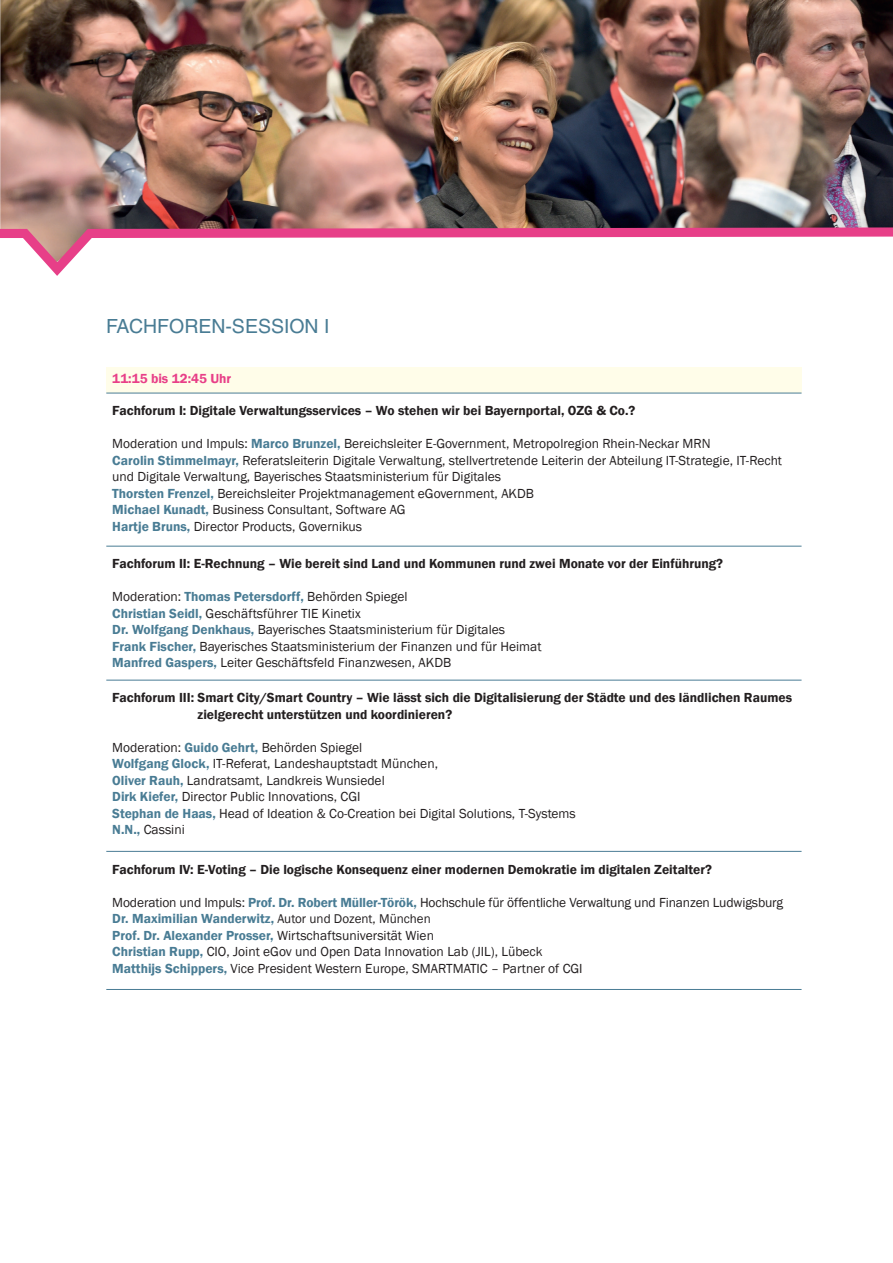
<style>
.page{position:relative;width:893px;height:1263px;background:#fff}
.page>*{position:absolute;margin:0;border:0;box-sizing:border-box;transform-origin:0 0}
.t1{font:19.5px "Helvetica";color:#497c94}
.t2{font:13.5px/16.5px "Franklin Gothic";color:#231f20}
.t3{font:600 13.5px/16.5px "Franklin Gothic";color:#231f20}
.t4{font:600 13.5px "Franklin Gothic";color:#e83f88}
.s1{font-weight:600;color:#497c94}
.s2{font-size:13.05px}
</style>
<div class="page">
<img style="left:0;top:0;width:893px;height:227px">
<div style="left:106px;top:368px;width:695px;height:25px;background:#fffde9"></div>
<hr style="left:106px;top:393px;width:695px;height:1px;background:#497c94">
<hr style="left:106px;top:546px;width:695px;height:1px;background:#497c94">
<hr style="left:106px;top:680px;width:695px;height:1px;background:#497c94">
<hr style="left:106px;top:851px;width:695px;height:1px;background:#497c94">
<hr style="left:106px;top:989px;width:695px;height:1px;background:#497c94">
<svg style="left:0;top:227px;width:893px;height:49px"></svg>
<h1 class="t1" style="left:106px;top:315px;width:225px">FACHFOREN-SESSION I</h1>
<p class="t4" style="left:112px;top:370px;width:120px">11:15 bis 12:45 Uhr</p>
<p class="t3" style="left:112px;top:403px;width:525px">Fachforum I: Digitale Verwaltungsservices – Wo stehen wir bei Bayernportal, OZG &amp; Co.?</p>
<p class="t2" style="left:112px;top:436px;width:671px">Moderation und Impuls: <span class="s1">Marco Brunzel,</span> Bereichsleiter E-Government, Metropolregion Rhein-Neckar MRN<br><span class="s1">Carolin Stimmelmayr,</span> Referatsleiterin Digitale Verwaltung, stellvertretende Leiterin der Abteilung IT-Strategie, IT-Recht und Digitale Verwaltung, Bayerisches Staatsministerium für Digitales<br><span class="s1">Thorsten Frenzel,</span> Bereichsleiter Projektmanagement eGovernment, AKDB<br><span class="s1">Michael Kunadt,</span> Business Consultant, Software AG<br><span class="s1">Hartje Bruns,</span> Director Products, Governikus</p>
<p class="t3" style="left:112px;top:556px;width:612px">Fachforum II: E-Rechnung – Wie bereit sind Land und Kommunen rund zwei Monate vor der Einführung?</p>
<p class="t2" style="left:112px;top:589px;width:431px">Moderation: <span class="s1">Thomas Petersdorff,</span> Behörden Spiegel<br><span class="s1">Christian Seidl,</span> Geschäftsführer TIE Kinetix<br><span class="s1">Dr. Wolfgang Denkhaus,</span> Bayerisches Staatsministerium für Digitales <span class="s1">Frank Fischer,</span> Bayerisches Staatsministerium der Finanzen und für Heimat <span class="s1">Manfred Gaspers,</span> Leiter Geschäftsfeld Finanzwesen, AKDB</p>
<p class="t3" style="left:198px;top:690px;width:596px;text-indent:-85px">Fachforum III: Smart City/Smart Country – Wie lässt sich die Digitalisierung der Städte und des ländlichen Raumes zielgerecht unterstützen und koordinieren?</p>
<p class="t2" style="left:112px;top:739px;width:465px">Moderation: <span class="s1">Guido Gehrt,</span> Behörden Spiegel<br><span class="s1">Wolfgang Glock,</span> IT-Referat, Landeshauptstadt München,<br><span class="s1">Oliver Rauh,</span> Landratsamt, Landkreis Wunsiedel<br><span class="s1">Dirk Kiefer,</span> Director Public Innovations, CGI<br><span class="s1">Stephan de Haas,</span> Head of Ideation &amp; Co-Creation bei Digital Solutions, T-Systems <span class="s1">N.N.,</span> Cassini</p>
<p class="t3" style="left:112px;top:861px;width:601px">Fachforum IV: E-Voting – Die logische Konsequenz einer modernen Demokratie im digitalen Zeitalter?</p>
<p class="t2" style="left:112px;top:894px;width:672px">Moderation und Impuls: <span class="s1">Prof. Dr. Robert Müller-Török,</span> Hochschule für öffentliche Verwaltung und Finanzen Ludwigsburg <span class="s1">Dr. Maximilian Wanderwitz,</span> <span class="s2">Autor und Dozent, München<br></span><span class="s1">Prof. Dr. Alexander Prosser,</span> Wirtschaftsuniversität Wien<br><span class="s1">Christian Rupp,</span> CIO, Joint eGov und Open Data Innovation Lab (JIL), Lübeck<br><span class="s1">Matthijs Schippers,</span> Vice President Western Europe, SMARTMATIC – Partner of CGI</p>
</div>
